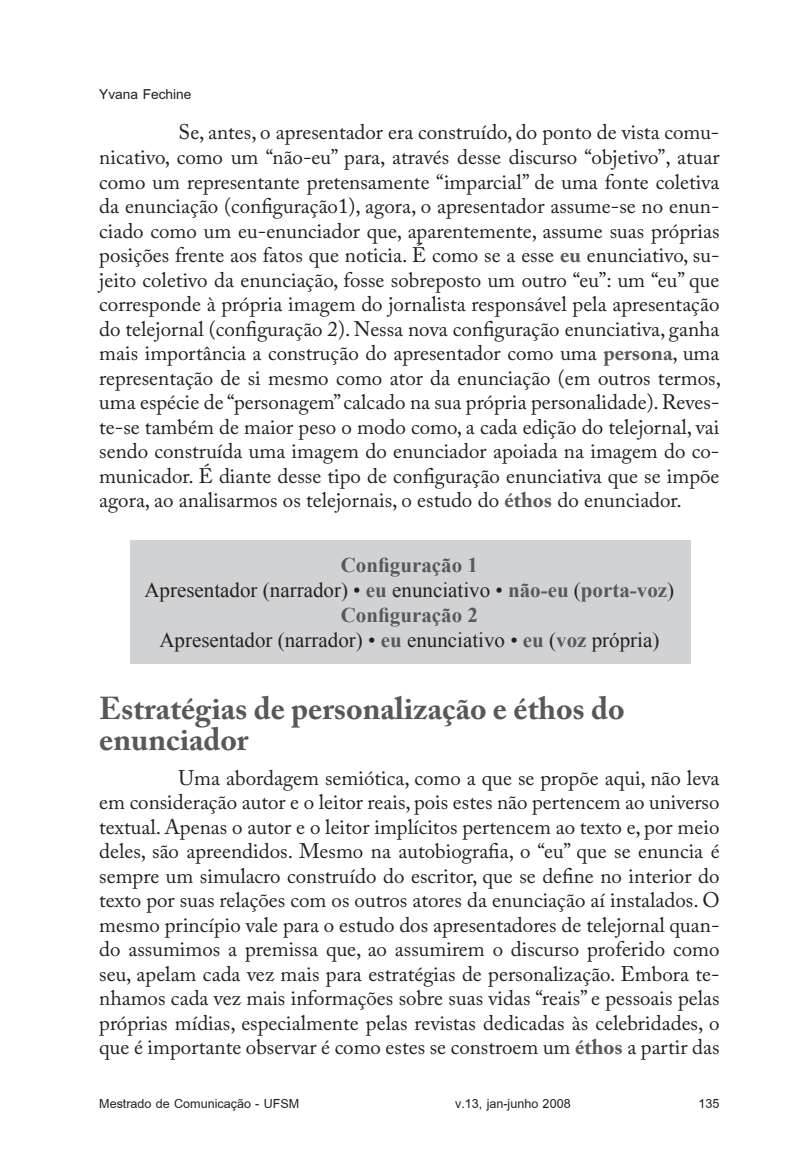
<style>
.page{position:relative;width:794px;height:1171px;background:#fff}
.page>*{position:absolute;margin:0;border:0;box-sizing:border-box;transform-origin:0 0}
.t1{font:700 31.5px/31.5px "Adobe Caslon Pro";color:#57585a}
.t2{font:21px/24.5px "Adobe Caslon Pro";color:#231f20;text-align:justify}
.t3{font:21px/25.2px "Times New Roman";color:#231f20;text-align:center}
.t4{font:21px "Browallia New";color:#231f20}
.t5{font:19.25px "Browallia New";color:#231f20}
.s1{font-weight:700;color:#57585a}
</style>
<div class="page">
<div style="left:131px;top:540px;width:560px;height:123px;background:#d1d2d4"></div>
<p class="t4" style="left:99px;top:81px;width:94px">Yvana Fechine</p>
<p class="t2" style="left:99px;top:120px;width:623px;text-indent:79px">Se, antes, o apresentador era construído, do ponto de vista comu&shy;nicativo, como um “não-eu” para, através desse discurso “objetivo”, atuar como um representante pretensamente “imparcial” de uma fonte coletiva da enunciação (configuração1), agora, o apresentador assume-se no enun&shy;ciado como um eu-enunciador que, aparentemente, assume suas próprias posições frente aos fatos que noticia. É como se a esse <span class="s1">eu</span> enunciativo, su&shy;jeito coletivo da enunciação, fosse sobreposto um outro “eu”: um “eu” que corresponde à própria imagem do jornalista responsável pela apresentação do telejornal (configuração 2). Nessa nova configuração enunciativa, ganha mais importância a construção do apresentador como uma <span class="s1">persona</span>, uma representação de si mesmo como ator da enunciação (em outros termos, uma espécie de “personagem” calcado na sua própria personalidade). Reves&shy;te-se também de maior peso o modo como, a cada edição do telejornal, vai sendo construída uma imagem do enunciador apoiada na imagem do co&shy;municador. É diante desse tipo de configuração enunciativa que se impõe agora, ao analisarmos os telejornais, o estudo do <span class="s1">éthos</span> do enunciador.</p>
<p class="t3" style="left:144px;top:552px;width:531px"><span class="s1">Configuração 1<br></span>Apresentador (narrador) • <span class="s1">eu</span> enunciativo • <span class="s1">não-eu</span> (<span class="s1">porta-voz</span>)<br><span class="s1">Configuração 2<br></span>Apresentador (narrador) • <span class="s1">eu</span> enunciativo • <span class="s1">eu</span> (<span class="s1">voz</span> própria)</p>
<h1 class="t1" style="left:99px;top:692px;width:527px">Estratégias de personalização e éthos do enunciador</h1>
<p class="t2" style="left:99px;top:765px;width:622px;text-indent:79px">Uma abordagem semiótica, como a que se propõe aqui, não leva em consideração autor e o leitor reais, pois estes não pertencem ao universo textual. Apenas o autor e o leitor implícitos pertencem ao texto e, por meio deles, são apreendidos. Mesmo na autobiografia, o “eu” que se enuncia é sempre um simulacro construído do escritor, que se define no interior do texto por suas relações com os outros atores da enunciação aí instalados. O mesmo princípio vale para o estudo dos apresentadores de telejornal quan&shy;do assumimos a premissa que, ao assumirem o discurso proferido como seu, apelam cada vez mais para estratégias de personalização. Embora te&shy;nhamos cada vez mais informações sobre suas vidas “reais” e pessoais pelas próprias mídias, especialmente pelas revistas dedicadas às celebridades, o que é importante observar é como estes se constroem um <span class="s1">éthos</span> a partir das</p>
<p class="t5" style="left:99px;top:1091px;width:202px">Mestrado de Comunicação - UFSM</p>
<p class="t5" style="left:455px;top:1091px;width:117px">v.13, jan-junho 2008</p>
<p class="t5" style="left:698px;top:1091px;width:22px">135</p>
</div>
